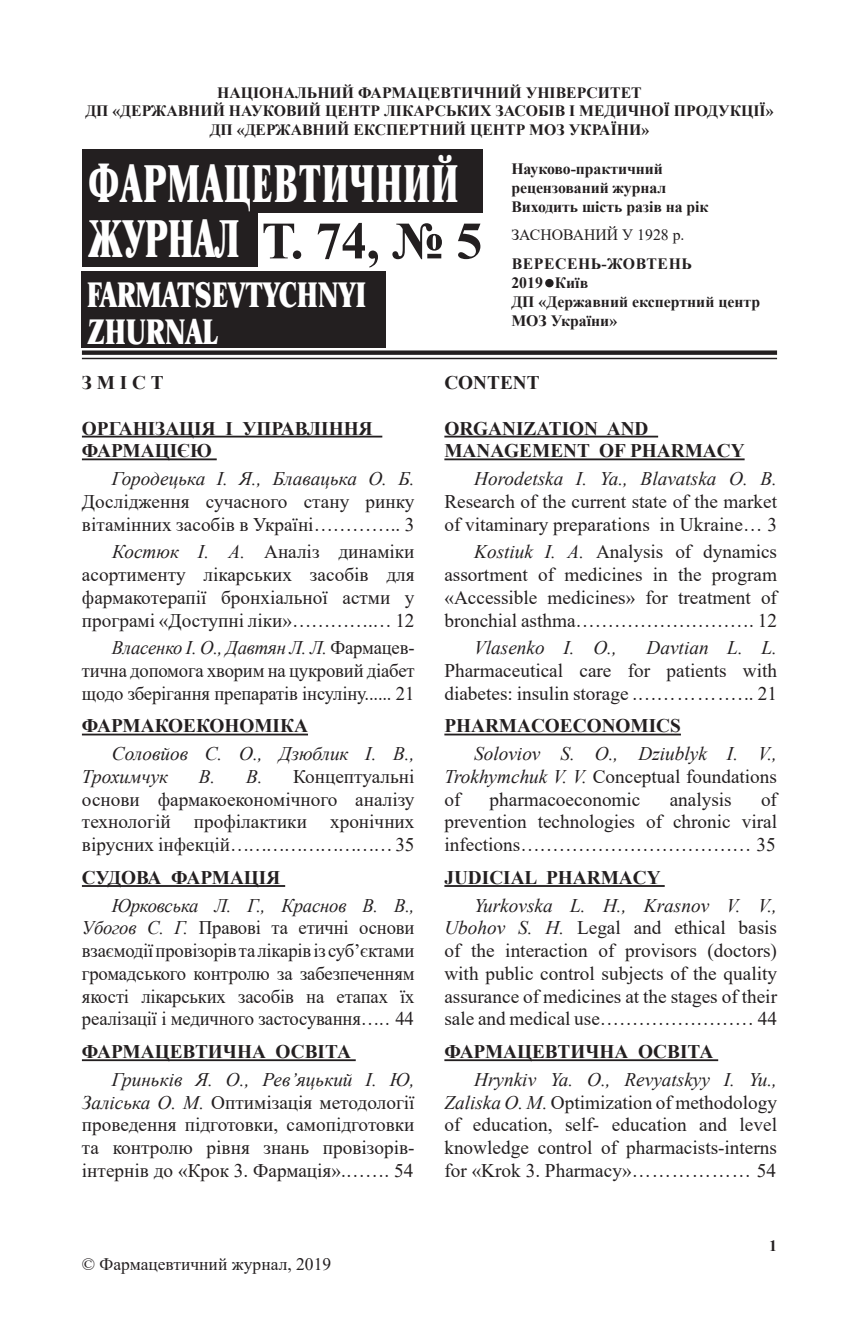
<style>
.page{position:relative;width:859px;height:1340px;background:#fff}
.page>*{position:absolute;margin:0;border:0;box-sizing:border-box;transform-origin:0 0}
.t1{font:52.5px "Newton XC";letter-spacing:.04em;color:#fff;scale:.61 1}
.t2{font:700 52.5px "Times New Roman";color:#231f20}
.t3{font:35px/37.6px "Newton XC";color:#fff;scale:.73 1}
.t4{font:19.25px/22.8px "Times New Roman";color:#231f20;text-align:justify}
.t5{font:italic 19.25px/22.8px "Times New Roman";color:#231f20}
.t6{font:700 19.25px/22.8px "Times New Roman";color:#231f20}
.t7{font:17.5px "Times New Roman";color:#231f20}
.t8{font:700 15.75px/18.9px "Times New Roman";color:#231f20}
.t9{font:15.75px "Times New Roman";color:#231f20}
.s1{font-family:"Newton XC";font-weight:400;color:#fff}
.s2{font-style:italic}
.s3{font-style:normal}
</style>
<div class="page">
<div style="left:82px;top:149px;width:400px;height:64px;background:#231f20"></div>
<div style="left:82px;top:213px;width:175px;height:54px;background:#231f20"></div>
<div style="left:545px;top:279px;width:8px;height:8px;border:2px solid #231f20;border-radius:50%"></div>
<div style="left:82px;top:350px;width:694px;height:5px;background:#231f20"></div>
<hr style="left:82px;top:358px;width:694px;height:1px;background:#231f20">
<div style="left:82px;top:272px;width:304px;height:76px;background:#231f20"></div>
<hr style="left:82px;top:435px;width:300px;height:2px;background:#231f20">
<hr style="left:82px;top:458px;width:135px;height:2px;background:#231f20">
<hr style="left:82px;top:733px;width:226px;height:2px;background:#231f20">
<hr style="left:82px;top:885px;width:203px;height:2px;background:#231f20">
<hr style="left:82px;top:1059px;width:273px;height:2px;background:#231f20">
<hr style="left:444px;top:435px;width:214px;height:2px;background:#231f20">
<hr style="left:444px;top:458px;width:300px;height:2px;background:#231f20">
<hr style="left:444px;top:733px;width:236px;height:2px;background:#231f20">
<hr style="left:444px;top:885px;width:220px;height:2px;background:#231f20">
<hr style="left:444px;top:1059px;width:274px;height:2px;background:#231f20">
<p class="t8" style="left:85px;top:82px;width:689px;text-align:center">НАЦІОНАЛЬНИЙ ФАРМАЦЕВТИЧНИЙ УНІВЕРСИТЕТ<br>ДП «ДЕРЖАВНИЙ НАУКОВИЙ ЦЕНТР ЛІКАРСЬКИХ ЗАСОБІВ І МЕДИЧНОЇ ПРОДУКЦІЇ»<br>ДП «ДЕРЖАВНИЙ ЕКСПЕРТНИЙ ЦЕНТР МОЗ УКРАЇНИ»</p>
<p class="t8" style="left:511px;top:158px;width:198px">Науково-практичний рецензований журнал<br>Виходить шість разів на рік</p>
<p class="t9" style="left:511px;top:224px;width:175px">ЗАСНОВАНИЙ У 1928 р.</p>
<p class="t8" style="left:511px;top:254px;width:250px">ВЕРЕСЕНЬ-ЖОВТЕНЬ<br>2019 Київ<br>ДП «Державний експертний центр<br>МОЗ України»</p>
<h1 class="t1" style="left:88px;top:155px;width:608px">ФАРМАЦЕВТИЧНИЙ</h1>
<h1 class="t2" style="left:88px;top:203px;width:395px"><span class="s1">ЖУРНАЛ</span> Т. 74, № 5</h1>
<h2 class="t3" style="left:87px;top:276px;width:384px">FARMATSEVTYCHNYI<br>ZHURNAL</h2>
<p class="t6" style="left:82px;top:370px;width:83px">З М І С Т</p>
<p class="t6" style="left:82px;top:416px;width:292px">ОРГАНІЗАЦІЯ І УПРАВЛІННЯ<br>ФАРМАЦІЄЮ</p>
<p class="t5" style="left:112px;top:467px;width:304px">Городецька І. Я., Блавацька О. Б.</p>
<p class="t4" style="left:82px;top:489px;width:334px">Дослідження сучасного стану ринку вітамінних засобів в Україні………….. 3</p>
<p class="t4" style="left:82px;top:540px;width:334px;text-indent:30px"><span class="s2">Костюк І. А.</span> Аналіз динаміки асортименту лікарських засобів для фармакотерапії бронхіальної астми у програмі «Доступні ліки»………….… 12</p>
<p class="t4" style="left:82px;top:636px;width:334px;text-indent:30px"><span class="s2">Власенко І. О., Давтян Л. Л.</span> Фармацев&shy;тична допомога хворим на цукровий діабет щодо зберігання препаратів інсуліну...... 21</p>
<p class="t6" style="left:82px;top:714px;width:227px">ФАРМАКОЕКОНОМІКА</p>
<p class="t5" style="left:82px;top:742px;width:334px;text-indent:30px">Соловйов С. О., Дзюблик І. В.,<br>Трохимчук</p>
<p class="t6" style="left:444px;top:370px;width:97px">CONTENT</p>
<p class="t6" style="left:444px;top:416px;width:301px">ORGANIZATION AND<br>MANAGEMENT OF PHARMACY</p>
<p class="t5" style="left:474px;top:467px;width:304px">Horodetska I. Ya., Blavatska O. B.</p>
<p class="t4" style="left:444px;top:489px;width:334px">Research of the current state of the market of vitaminary preparations in Ukraine… 3</p>
<p class="t4" style="left:444px;top:540px;width:334px;text-indent:30px"><span class="s2">Kostiuk I. A.</span> Analysis of dynamics assortment of medicines in the program «Accessible medicines» for treatment of bronchial asthma………………………. 12</p>
<p class="t5" style="left:474px;top:636px;width:144px">Vlasenko I. O.,</p>
<p class="t5" style="left:646px;top:636px;width:132px">Davtian L. L.</p>
<p class="t4" style="left:444px;top:658px;width:334px">Pharmaceutical care for patients with diabetes: insulin storage .……………... 21</p>
<p class="t6" style="left:444px;top:714px;width:238px">PHARMACOECONOMICS</p>
<p class="t5" style="left:444px;top:742px;width:334px;text-align:justify;text-indent:30px">Soloviov S. O., Dziublyk I. V., Trokhymchuk V. V. <span class="s3">Conceptual foundations of</span></p>
<p class="t4" style="left:82px;top:764px;width:334px;text-indent:211px">Концептуальні основи фармакоекономічного аналізу технологій профілактики хронічних вірусних інфекцій……………………… 35</p>
<p class="t6" style="left:82px;top:865px;width:200px">СУДОВА ФАРМАЦІЯ</p>
<p class="t4" style="left:82px;top:893px;width:334px;text-indent:30px"><span class="s2">Юрковська Л. Г., Краснов В. В., Убогов С. Г.</span> Правові та етичні основи взаємодії провізорів та лікарів із суб’єктами громадського контролю за забезпеченням якості лікарських засобів на етапах їх реалізації і медичного застосування….. 44</p>
<p class="t6" style="left:82px;top:1039px;width:270px">ФАРМАЦЕВТИЧНА ОСВІТА</p>
<p class="t4" style="left:82px;top:1067px;width:334px;text-indent:30px"><span class="s2">Гриньків Я. О., Рев’яцький І. Ю, Заліська О. М.</span> Оптимізація методології проведення підготовки, самопідготовки та контролю рівня знань провізорів&shy;інтернів до «Крок 3. Фармація».……. 54</p>
<p class="t5" style="left:199px;top:764px;width:65px">В. В.</p>
<p class="t4" style="left:489px;top:787px;width:152px">pharmacoeconomic</p>
<p class="t4" style="left:669px;top:787px;width:64px">analysis</p>
<p class="t4" style="left:444px;top:787px;width:334px;text-indent:316px">of prevention technologies of chronic viral infections……………………………… 35</p>
<p class="t6" style="left:444px;top:865px;width:218px">JUDICIAL PHARMACY</p>
<p class="t4" style="left:444px;top:893px;width:334px;text-indent:30px"><span class="s2">Yurkovska L. H., Krasnov V. V., Ubohov S. H.</span> Legal and ethical basis of the interaction of provisors (doctors) with public control subjects of the quality assurance of medicines at the stages of their sale and medical use…………………… 44</p>
<p class="t6" style="left:444px;top:1039px;width:270px">ФАРМАЦЕВТИЧНА ОСВІТА</p>
<p class="t4" style="left:444px;top:1067px;width:334px;text-indent:30px"><span class="s2">Hrynkiv Ya. O., Revyatskyy I. Yu., Zaliska O. M.</span> Optimization of methodology of education, self- education and level knowledge control of pharmacists-interns for «Krok 3. Pharmacy»……………… 54</p>
<p class="t7" style="left:82px;top:1251px;width:251px">© Фармацевтичний журнал, 2019</p>
<p class="t8" style="left:768px;top:1235px;width:9px">1</p>
</div>
